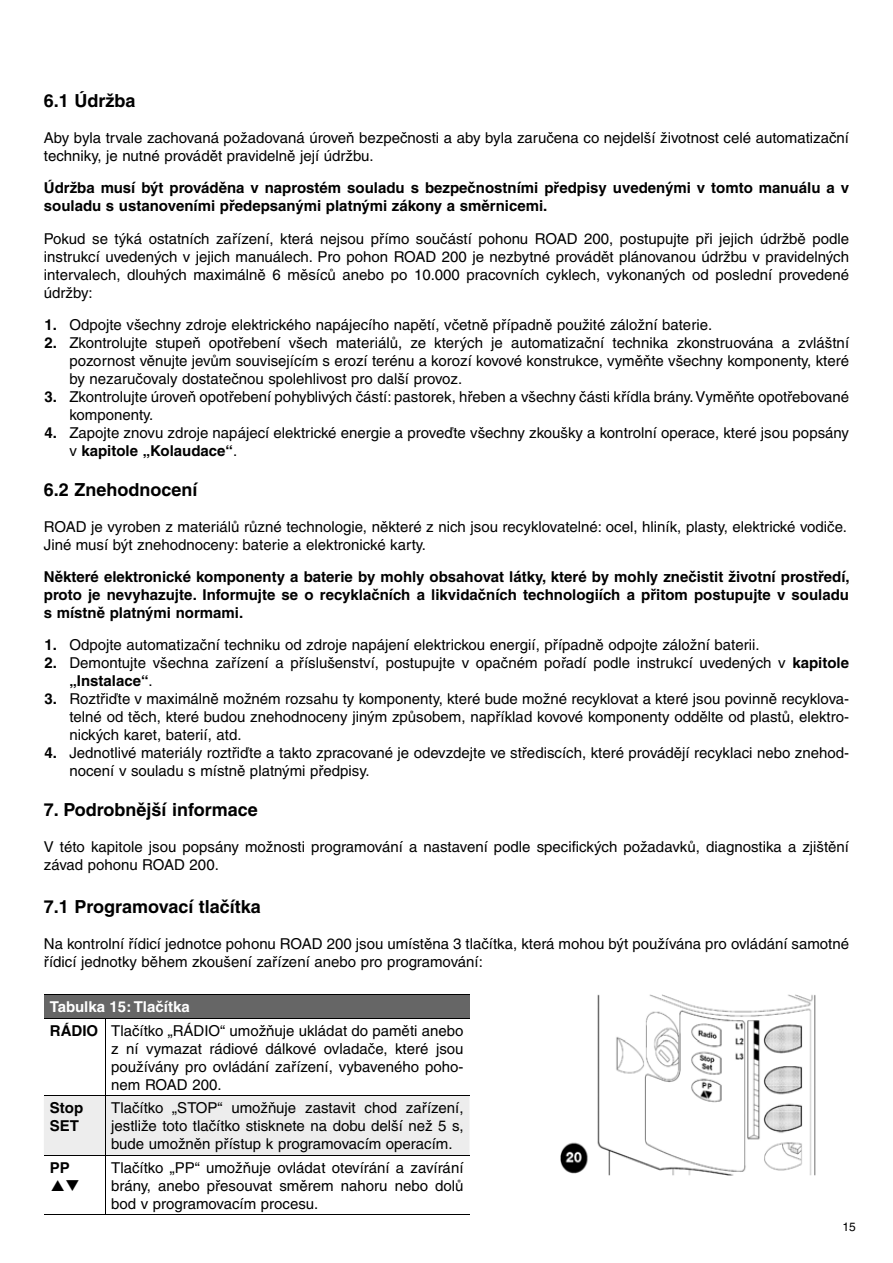
<style>
.page{position:relative;width:893px;height:1263px;background:#fff}
.page>*{position:absolute;margin:0;border:0;box-sizing:border-box;transform-origin:0 0}
.t1{font:700 18px "Helvetica CE";color:#000}
.t2{font:15px/18px "Helvetica CE";color:#000}
.t3{font:700 15px/18px "Helvetica CE";color:#000}
.t4{font:12px "Helvetica CE";color:#000}
.s1{font-weight:700}
.s2{font-weight:700;color:#fff}
</style>
<div class="page">
<div style="left:44px;top:994px;width:425px;height:24px;background:#666"></div>
<div style="left:44px;top:1096px;width:425px;height:59px;background:#ededed"></div>
<hr style="left:44px;top:994px;width:425px;height:1px;background:#000">
<hr style="left:44px;top:1018px;width:425px;height:1px;background:#000">
<hr style="left:105px;top:1018px;width:1px;height:77px;background:#000">
<hr style="left:44px;top:1095px;width:425px;height:1px;background:#000">
<hr style="left:105px;top:1096px;width:1px;height:59px;background:#000">
<hr style="left:44px;top:1155px;width:425px;height:1px;background:#000">
<hr style="left:105px;top:1156px;width:1px;height:59px;background:#000">
<hr style="left:44px;top:1215px;width:425px;height:1px;background:#000">
<img style="left:560px;top:994px;width:255px;height:181px">
<p class="t1" style="left:44px;top:94px;width:93px">6.1 Údržba</p>
<p class="t2" style="left:44px;top:130px;width:806px">Aby byla trvale zachovaná požadovaná úroveň bezpečnosti a aby byla zaručena co nejdelší životnost celé automatizační techniky, je nutné provádět pravidelně její údržbu.</p>
<p class="t3" style="left:44px;top:180px;width:806px">Údržba musí být prováděna v naprostém souladu s bezpečnostními předpisy uvedenými v tomto manuálu a v souladu s ustanoveními předepsanými platnými zákony a směrnicemi.</p>
<p class="t2" style="left:44px;top:231px;width:806px;text-align:justify">Pokud se týká ostatních zařízení, která nejsou přímo součástí pohonu ROAD 200, postupujte při jejich údržbě podle instrukcí uvedených v jejich manuálech. Pro pohon ROAD 200 je nezbytné provádět plánovanou údržbu v pravidelných intervalech, dlouhých maximálně 6 měsíců anebo po 10.000 pracovních cyklech, vykonaných od poslední provedené údržby:</p>
<p class="t2" style="left:45px;top:317px;width:669px"><span class="s1">1.</span> Odpojte všechny zdroje elektrického napájecího napětí, včetně případně použité záložní baterie.</p>
<p class="t2" style="left:69px;top:335px;width:781px;text-align:justify;text-indent:-25px"><span class="s1">2.</span> Zkontrolujte stupeň opotřebení všech materiálů, ze kterých je automatizační technika zkonstruována a zvláštní pozornost věnujte jevům souvisejícím s erozí terénu a korozí kovové konstrukce, vyměňte všechny komponenty, které by nezaručovaly dostatečnou spolehlivost pro další provoz.</p>
<p class="t2" style="left:69px;top:389px;width:781px;text-indent:-25px"><span class="s1">3.</span> Zkontrolujte úroveň opotřebení pohyblivých částí: pastorek, hřeben a všechny části křídla brány. Vyměňte opotřebované komponenty.</p>
<p class="t2" style="left:69px;top:425px;width:781px;text-indent:-25px"><span class="s1">4.</span> Zapojte znovu zdroje napájecí elektrické energie a proveďte všechny zkoušky a kontrolní operace, které jsou popsány v <span class="s1">kapitole „Kolaudace“</span>.</p>
<p class="t1" style="left:44px;top:483px;width:155px">6.2 Znehodnocení</p>
<p class="t2" style="left:44px;top:519px;width:804px">ROAD je vyroben z materiálů různé technologie, některé z nich jsou recyklovatelné: ocel, hliník, plasty, elektrické vodiče.<br>Jiné musí být znehodnoceny: baterie a elektronické karty.</p>
<p class="t3" style="left:44px;top:569px;width:807px;text-align:justify">Některé elektronické komponenty a baterie by mohly obsahovat látky, které by mohly znečistit životní prostředí, proto je nevyhazujte. Informujte se o recyklačních a likvidačních technologiích a přitom postupujte v souladu s místně platnými normami.</p>
<p class="t2" style="left:45px;top:637px;width:716px"><span class="s1">1.</span> Odpojte automatizační techniku od zdroje napájení elektrickou energií, případně odpojte záložní baterii.</p>
<p class="t2" style="left:69px;top:655px;width:781px;text-indent:-25px"><span class="s1">2.</span> Demontujte všechna zařízení a příslušenství, postupujte v opačném pořadí podle instrukcí uvedených v <span class="s1">kapitole „Instalace“</span>.</p>
<p class="t2" style="left:69px;top:691px;width:781px;text-align:justify;text-indent:-25px"><span class="s1">3.</span> Roztřiďte v maximálně možném rozsahu ty komponenty, které bude možné recyklovat a které jsou povinně recyklova&shy;telné od těch, které budou znehodnoceny jiným způsobem, například kovové komponenty oddělte od plastů, elektro&shy;nických karet, baterií, atd.</p>
<p class="t2" style="left:69px;top:745px;width:781px;text-indent:-25px"><span class="s1">4.</span> Jednotlivé materiály roztřiďte a takto zpracované je odevzdejte ve střediscích, které provádějí recyklaci nebo znehod&shy;nocení v souladu s místně platnými předpisy.</p>
<p class="t1" style="left:44px;top:803px;width:215px">7. Podrobnější informace</p>
<p class="t2" style="left:44px;top:839px;width:806px">V této kapitole jsou popsány možnosti programování a nastavení podle specifických požadavků, diagnostika a zjištění závad pohonu ROAD 200.</p>
<p class="t1" style="left:44px;top:900px;width:219px">7.1 Programovací tlačítka</p>
<p class="t2" style="left:44px;top:936px;width:806px">Na kontrolní řídicí jednotce pohonu ROAD 200 jsou umístěna 3 tlačítka, která mohou být používána pro ovládání samotné řídicí jednotky během zkoušení zařízení anebo pro programování:</p>
<p class="t2" style="left:50px;top:996px;width:415px;line-height:23.7px"><span class="s2">Tabulka 15: Tlačítka<br></span><span class="s1">RÁDIO</span> Tlačítko „RÁDIO“ umožňuje ukládat do paměti anebo</p>
<p class="t2" style="left:111px;top:1041px;width:354px;text-align:justify">z ní vymazat rádiové dálkové ovladače, které jsou používány pro ovládání zařízení, vybaveného poho&shy;nem ROAD 200.</p>
<p class="t3" style="left:50px;top:1100px;width:35px">Stop<br>SET</p>
<p class="t2" style="left:111px;top:1100px;width:354px;text-align:justify">Tlačítko „STOP“ umožňuje zastavit chod zařízení, jestliže toto tlačítko stisknete na dobu delší než 5 s, bude umožněn přístup k programovacím operacím.</p>
<p class="t3" style="left:50px;top:1160px;width:22px">PP</p>
<p class="t2" style="left:111px;top:1160px;width:354px;text-align:justify">Tlačítko „PP“ umožňuje ovládat otevírání a zavírání brány, anebo přesouvat směrem nahoru nebo dolů bod v programovacím procesu.</p>
<p class="t4" style="left:842px;top:1223px;width:15px">15</p>
</div>
